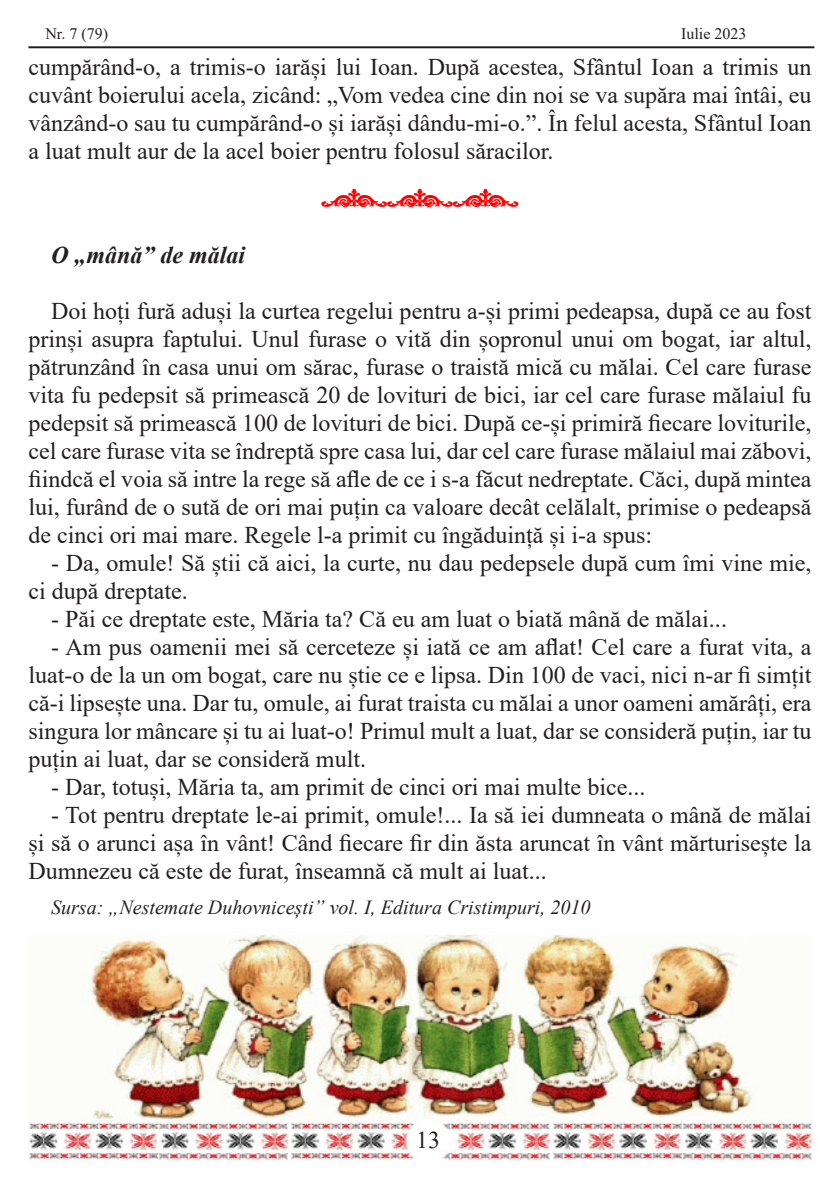
<style>
.page{position:relative;width:840px;height:1191px;background:#fff}
.page>*{position:absolute;margin:0;border:0;box-sizing:border-box;transform-origin:0 0}
.t1{font:48px "Vintage Decorative Signs 4";color:#f00}
.t2{font:24px/28px "Times New Roman";color:#231f20;text-align:justify}
.t3{font:italic 700 24px "Times New Roman";color:#231f20}
.t4{font:italic 20px "Times New Roman";color:#231f20}
.t5{font:16px "Times New Roman";color:#231f20}
</style>
<div class="page">
<hr style="left:28px;top:46px;width:786px;height:2px;background:#231f20">
<img style="left:29px;top:1119px;width:785px;height:43px">
<img style="left:84px;top:935px;width:672px;height:183px">
<p class="t5" style="left:45px;top:23px;width:64px">Nr. 7 (79)</p>
<p class="t5" style="left:680px;top:23px;width:67px">Iulie 2023</p>
<p class="t2" style="left:28px;top:52px;width:784px">cumpărând-o, a trimis-o iarăși lui Ioan. După acestea, Sfântul Ioan a trimis un cuvânt boierului acela, zicând: „Vom vedea cine din noi se va supăra mai întâi, eu vânzând-o sau tu cumpărând-o și iarăși dându-mi-o.”. În felul acesta, Sfântul Ioan a luat mult aur de la acel boier pentru folosul săracilor.</p>
<p class="t1" style="left:321px;top:164px;width:198px">xxx</p>
<p class="t3" style="left:51px;top:238px;width:196px">O „mână” de mălai</p>
<p class="t2" style="left:28px;top:296px;width:784px;text-indent:23px">Doi hoți fură aduși la curtea regelui pentru a-și primi pedeapsa, după ce au fost prinși asupra faptului. Unul furase o vită din șopronul unui om bogat, iar altul, pătrunzând în casa unui om sărac, furase o traistă mică cu mălai. Cel care furase vita fu pedepsit să primească 20 de lovituri de bici, iar cel care furase mălaiul fu pedepsit să primească 100 de lovituri de bici. După ce-și primiră fiecare loviturile, cel care furase vita se îndreptă spre casa lui, dar cel care furase mălaiul mai zăbovi, fiindcă el voia să intre la rege să afle de ce i s-a făcut nedreptate. Căci, după mintea lui, furând de o sută de ori mai puțin ca valoare decât celălalt, primise o pedeapsă de cinci ori mai mare. Regele l-a primit cu îngăduință și i-a spus:</p>
<p class="t2" style="left:28px;top:548px;width:784px;text-indent:23px">- Da, omule! Să știi că aici, la curte, nu dau pedepsele după cum îmi vine mie, ci după dreptate.</p>
<p class="t2" style="left:51px;top:604px;width:677px">- Păi ce dreptate este, Măria ta? Că eu am luat o biată mână de mălai...</p>
<p class="t2" style="left:28px;top:632px;width:784px;text-indent:23px">- Am pus oamenii mei să cerceteze și iată ce am aflat! Cel care a furat vita, a luat-o de la un om bogat, care nu știe ce e lipsa. Din 100 de vaci, nici n-ar fi simțit că-i lipsește una. Dar tu, omule, ai furat traista cu mălai a unor oameni amărâți, era singura lor mâncare și tu ai luat-o! Primul mult a luat, dar se consideră puțin, iar tu puțin ai luat, dar se consideră mult.</p>
<p class="t2" style="left:51px;top:772px;width:595px">- Dar, totuși, Măria ta, am primit de cinci ori mai multe bice...</p>
<p class="t2" style="left:28px;top:800px;width:784px;text-indent:23px">- Tot pentru dreptate le-ai primit, omule!... Ia să iei dumneata o mână de mălai și să o arunci așa în vânt! Când fiecare fir din ăsta aruncat în vânt mărturisește la Dumnezeu că este de furat, înseamnă că mult ai luat...</p>
<p class="t4" style="left:51px;top:894px;width:540px">Sursa: „Nestemate Duhovnicești” vol. I, Editura Cristimpuri, 2010</p>
<p class="t2" style="left:416px;top:1124px;width:25px">13</p>
</div>
